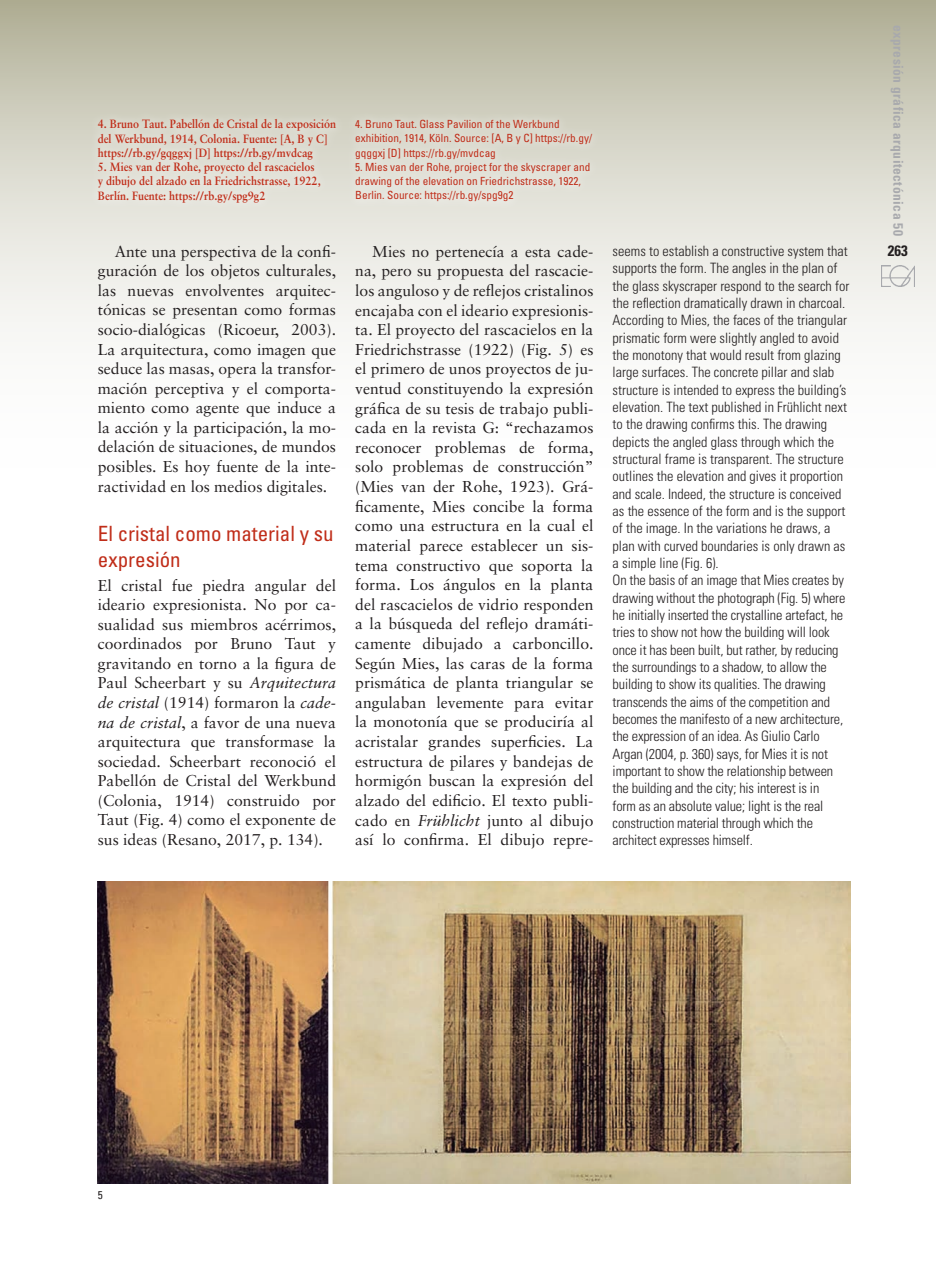
<style>
.page{position:relative;width:936px;height:1276px;background:#fff}
.page>*{position:absolute;margin:0;border:0;box-sizing:border-box;transform-origin:0 0}
.TITULAR_1_CAST{font:condensed 21px/25.8px "Univers";color:#c02d19}
.t1{font:15.75px/19.6px "Sabon";color:#231f20;text-align:justify}
.t2{font:700 condensed 15px "Univers";color:#231f20}
.t3{font:300 condensed 14.25px/17.4px "Univers";color:#231f20}
.t4{font:700 condensed 13.5px "Univers";letter-spacing:.035em;color:#a8a9ad}
.SUBTITULO_INGLES{font:700 12px/14.2px "Sabon";color:#c02d19;scale:.9 1}
.SUBTITULO_INGLES-2{font:condensed 11.25px/14.2px "Univers";color:#c02d19}
.PIES_DE_FOTO_INGLES{font:condensed 11.25px "Univers";color:#231f20}
.s1{font-style:italic}
</style>
<div class="page">
<svg style="left:0;top:0;width:935px;height:340px"></svg>
<div style="left:89px;top:110px;width:255px;height:102px;background:linear-gradient(to bottom,#d6d5c7,#e8e8e1)"></div>
<div style="left:347px;top:111px;width:253px;height:100px;background:linear-gradient(to bottom,#d5d4c6,#e8e8e1)"></div>
<img style="left:98px;top:882px;width:752px;height:301px">
<img style="left:880px;top:265px;width:34px;height:21px">
<p class="SUBTITULO_INGLES" style="left:98px;top:117px;width:266px">4. Bruno Taut. Pabellón de Cristal de la exposición del Werkbund, 1914, Colonia. Fuente: [A, B y C] https://rb.gy/gqggxj [D] https://rb.gy/mvdcag</p>
<p class="SUBTITULO_INGLES" style="left:98px;top:159px;width:249px">5. Mies van der Rohe, proyecto del rascacielos y dibujo del alzado en la Friedrichstrasse, 1922,<br>Berlín. Fuente: https://rb.gy/spg9g2</p>
<p class="t1" style="left:98px;top:241px;width:240px;text-indent:17px">Ante una perspectiva de la confi&shy;guración de los objetos culturales, las nuevas envolventes arquitec&shy;tónicas se presentan como formas socio-dialógicas (Ricoeur, 2003).<br>La arquitectura, como imagen que seduce las masas, opera la transfor&shy;mación perceptiva y el comporta&shy;miento como agente que induce a la acción y la participación, la mo&shy;delación de situaciones, de mundos posibles. Es hoy fuente de la inte&shy;ractividad en los medios digitales.</p>
<p class="TITULAR_1_CAST" style="left:98px;top:520px;width:237px">El cristal como material y su expresión</p>
<p class="t1" style="left:98px;top:575px;width:240px">El cristal fue piedra angular del ideario expresionista. No por ca&shy;sualidad sus miembros acérrimos, coordinados por Bruno Taut y gravitando en torno a la figura de Paul Scheerbart y su <span class="s1">Arquitectura de cristal</span> (1914) formaron la <span class="s1">cade&shy;na de cristal</span>, a favor de una nueva arquitectura que transformase la sociedad. Scheerbart reconoció el Pabellón de Cristal del Werkbund (Colonia, 1914) construido por Taut (Fig. 4) como el exponente de sus ideas (Resano, 2017, p. 134).</p>
<p class="SUBTITULO_INGLES-2" style="left:355px;top:117px;width:238px">4. Bruno Taut. Glass Pavilion of the Werkbund exhibition, 1914, Köln. Source: [A, B y C] https://rb.gy/ gqggxj [D] https://rb.gy/mvdcag</p>
<p class="SUBTITULO_INGLES-2" style="left:355px;top:160px;width:236px">5. Mies van der Rohe, project for the skyscraper and drawing of the elevation on Friedrichstrasse, 1922,<br>Berlin. Source: https://rb.gy/spg9g2</p>
<p class="t1" style="left:355px;top:241px;width:240px;text-indent:17px">Mies no pertenecía a esta cade&shy;na, pero su propuesta del rascacie&shy;los anguloso y de reflejos cristalinos encajaba con el ideario expresionis&shy;ta. El proyecto del rascacielos en la Friedrichstrasse (1922) (Fig. 5) es el primero de unos proyectos de ju&shy;ventud constituyendo la expresión gráfica de su tesis de trabajo publi&shy;cada en la revista G: “rechazamos reconocer problemas de forma, solo problemas de construcción” (Mies van der Rohe, 1923). Grá&shy;ficamente, Mies concibe la forma como una estructura en la cual el material parece establecer un sis&shy;tema constructivo que soporta la forma. Los ángulos en la planta del rascacielos de vidrio responden a la búsqueda del reflejo dramáti&shy;camente dibujado a carboncillo.<br>Según Mies, las caras de la forma prismática de planta triangular se angulaban levemente para evitar la monotonía que se produciría al acristalar grandes superficies. La estructura de pilares y bandejas de hormigón buscan la expresión del alzado del edificio. El texto publi&shy;cado en <span class="s1">Frühlicht</span> junto al dibujo así lo confirma. El dibujo repre-</p>
<p class="t3" style="left:612px;top:242px;width:238px">seems to establish a constructive system that supports the form. The angles in the plan of the glass skyscraper respond to the search for the reflection dramatically drawn in charcoal.<br>According to Mies, the faces of the triangular prismatic form were slightly angled to avoid the monotony that would result from glazing large surfaces. The concrete pillar and slab structure is intended to express the building’s elevation. The text published in Frühlicht next to the drawing confirms this. The drawing depicts the angled glass through which the structural frame is transparent. The structure outlines the elevation and gives it proportion and scale. Indeed, the structure is conceived as the essence of the form and is the support of the image. In the variations he draws, a plan with curved boundaries is only drawn as a simple line (Fig. 6).</p>
<p class="t3" style="left:612px;top:571px;width:234px">On the basis of an image that Mies creates by drawing without the photograph (Fig. 5) where he initially inserted the crystalline artefact, he tries to show not how the building will look once it has been built, but rather, by reducing the surroundings to a shadow, to allow the building to show its qualities. The drawing transcends the aims of the competition and becomes the manifesto of a new architecture, the expression of an idea. As Giulio Carlo Argan (2004, p. 360) says, for Mies it is not important to show the relationship between the building and the city; his interest is in form as an absolute value; light is the real construction material through which the architect expresses himself.</p>
<p class="t4" style="left:906px;top:25px;width:213px;rotate:90deg">expresión gráfica arquitectónica 50</p>
<p class="t2" style="left:887px;top:242px;width:21px">263</p>
<p class="PIES_DE_FOTO_INGLES" style="left:98px;top:1187px;width:6px">5</p>
</div>
